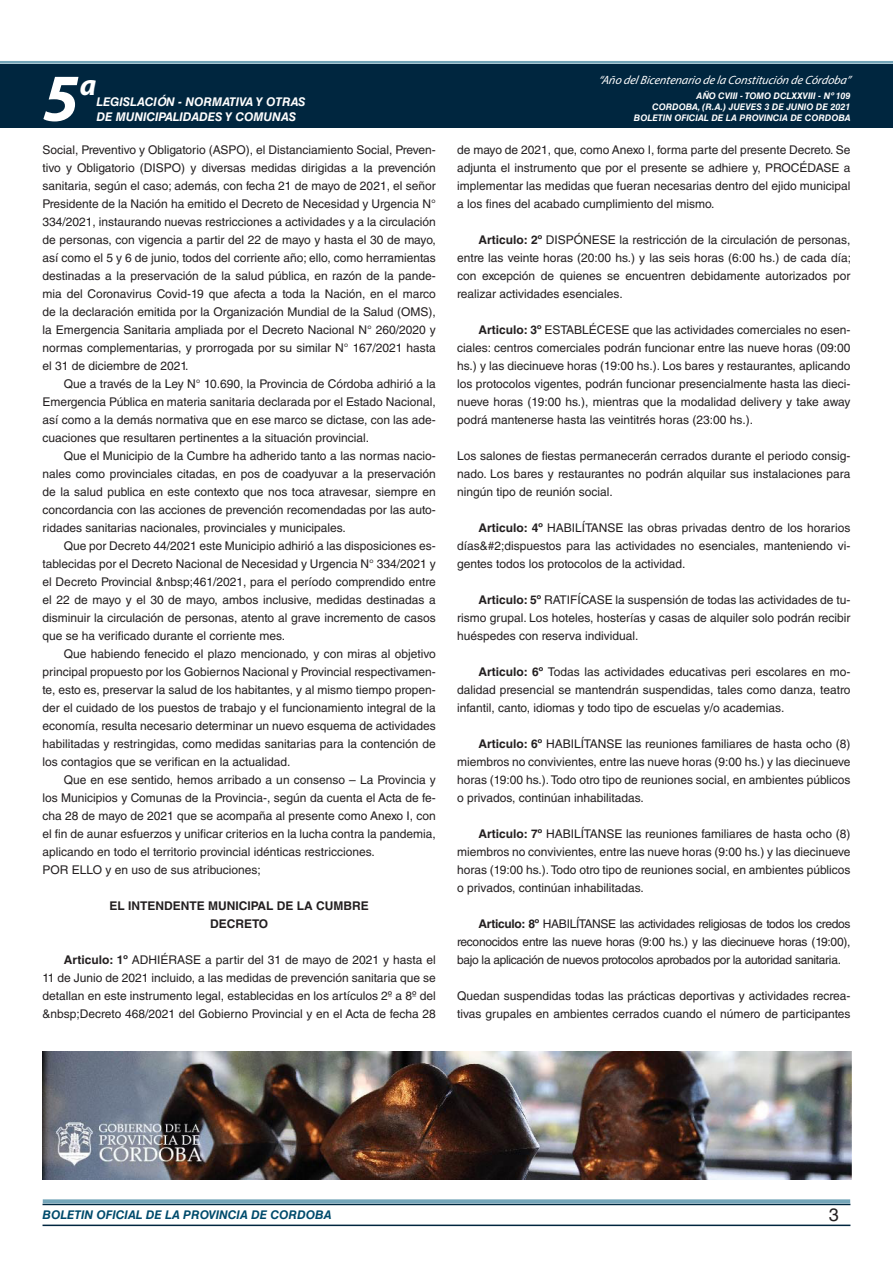
<style>
.page{position:relative;width:893px;height:1263px;background:#fff}
.page>*{position:absolute;margin:0;border:0;box-sizing:border-box;transform-origin:0 0}
.t1{font:italic 700 67.5px "Myriad Pro";color:#fff}
.t2{font:italic 700 30px "Myriad Pro";color:#fff}
.t3{font:18px "Helvetica LT Std";color:#231f20}
.BASE{font:12px/18px "Helvetica LT Std";color:#231f20;text-align:justify}
.t4{font:italic 700 12px "Helvetica LT Std";color:#fff}
.t5{font:italic 12px "Myriad Pro";color:#fff}
.RESUELVE{font:700 12px "Helvetica LT Std";color:#231f20}
.t6{font:italic 700 12px "Helvetica LT Std";color:#004b6c}
.t7{font:italic 700 9px/10.8px "Helvetica LT Std";color:#fff;text-align:right}
.s1{font-weight:700}
</style>
<div class="page">
<div style="left:0;top:61px;width:893px;height:6px;background:#fff;opacity:.75"></div>
<div style="left:0;top:64px;width:893px;height:64px;background:#00263f"></div>
<hr style="left:43px;top:1224px;width:807px;height:2px;background:#00263f">
<div style="left:42px;top:1198px;width:809px;height:8px;background:#fff;opacity:.75"></div>
<img style="left:43px;top:1051px;width:808px;height:129px">
<h1 class="t1" style="left:43px;top:54px;width:38px">5</h1>
<h2 class="t2" style="left:80px;top:66px;width:18px">a</h2>
<p class="t4" style="left:96px;top:95px;width:211px">LEGISLACIÓN - NORMATIVA Y OTRAS</p>
<p class="t4" style="left:96px;top:109px;width:201px">DE MUNICIPALIDADES Y COMUNAS</p>
<p class="t5" style="left:598px;top:72px;width:254px">“Año delBicentenario de la Constitución de Córdoba”</p>
<p class="t7" style="left:634px;top:91px;width:218px">AÑO CVIII - TOMO DCLXXVIII - Nº 109<br>CORDOBA, (R.A.) JUEVES 3 DE JUNIO DE 2021<br>BOLETIN OFICIAL DE LA PROVINCIA DE CORDOBA</p>
<p class="BASE" style="left:43px;top:141px;width:395px">Social, Preventivo y Obligatorio (ASPO), el Distanciamiento Social, Preven&shy;tivo y Obligatorio (DISPO) y diversas medidas dirigidas a la prevención sanitaria, según el caso; además, con fecha 21 de mayo de 2021, el señor Presidente de la Nación ha emitido el Decreto de Necesidad y Urgencia N° 334/2021, instaurando nuevas restricciones a actividades y a la circulación de personas, con vigencia a partir del 22 de mayo y hasta el 30 de mayo, así como el 5 y 6 de junio, todos del corriente año; ello, como herramientas destinadas a la preservación de la salud pública, en razón de la pande&shy;mia del Coronavirus Covid-19 que afecta a toda la Nación, en el marco de la declaración emitida por la Organización Mundial de la Salud (OMS), la Emergencia Sanitaria ampliada por el Decreto Nacional N° 260/2020 y normas complementarias, y prorrogada por su similar N° 167/2021 hasta el 31 de diciembre de 2021.</p>
<p class="BASE" style="left:43px;top:375px;width:395px;text-indent:21px">Que a través de la Ley N° 10.690, la Provincia de Córdoba adhirió a la Emergencia Pública en materia sanitaria declarada por el Estado Nacional, así como a la demás normativa que en ese marco se dictase, con las ade&shy;cuaciones que resultaren pertinentes a la situación provincial.</p>
<p class="BASE" style="left:43px;top:447px;width:395px;text-indent:21px">Que el Municipio de la Cumbre ha adherido tanto a las normas nacio&shy;nales como provinciales citadas, en pos de coadyuvar a la preservación de la salud publica en este contexto que nos toca atravesar, siempre en concordancia con las acciones de prevención recomendadas por las auto&shy;ridades sanitarias nacionales, provinciales y municipales.</p>
<p class="BASE" style="left:43px;top:537px;width:395px;text-indent:21px">Que por Decreto 44/2021 este Municipio adhirió a las disposiciones es&shy;tablecidas por el Decreto Nacional de Necesidad y Urgencia N° 334/2021 y el Decreto Provincial &amp;nbsp;461/2021, para el período comprendido entre el 22 de mayo y el 30 de mayo, ambos inclusive, medidas destinadas a disminuir la circulación de personas, atento al grave incremento de casos que se ha verificado durante el corriente mes.</p>
<p class="BASE" style="left:43px;top:645px;width:395px;text-indent:21px">Que habiendo fenecido el plazo mencionado, y con miras al objetivo principal propuesto por los Gobiernos Nacional y Provincial respectivamen&shy;te, esto es, preservar la salud de los habitantes, y al mismo tiempo propen&shy;der el cuidado de los puestos de trabajo y el funcionamiento integral de la economía, resulta necesario determinar un nuevo esquema de actividades habilitadas y restringidas, como medidas sanitarias para la contención de los contagios que se verifican en la actualidad.</p>
<p class="BASE" style="left:43px;top:771px;width:395px;text-indent:21px">Que en ese sentido, hemos arribado a un consenso – La Provincia y los Municipios y Comunas de la Provincia-, según da cuenta el Acta de fe&shy;cha 28 de mayo de 2021 que se acompaña al presente como Anexo I, con el fin de aunar esfuerzos y unificar criterios en la lucha contra la pandemia, aplicando en todo el territorio provincial idénticas restricciones.</p>
<p class="BASE" style="left:43px;top:861px;width:220px">POR ELLO y en uso de sus atribuciones;</p>
<p class="RESUELVE" style="left:109px;top:898px;width:261px">EL INTENDENTE MUNICIPAL DE LA CUMBRE</p>
<p class="RESUELVE" style="left:210px;top:916px;width:60px">DECRETO</p>
<p class="BASE" style="left:43px;top:951px;width:395px;text-indent:21px"><span class="s1">Articulo: 1º</span> ADHIÉRASE a partir del 31 de mayo de 2021 y hasta el 11 de Junio de 2021 incluido, a las medidas de prevención sanitaria que se detallan en este instrumento legal, establecidas en los artículos 2º a 8º del &amp;nbsp;Decreto 468/2021 del Gobierno Provincial y en el Acta de fecha 28</p>
<p class="BASE" style="left:457px;top:141px;width:395px">de mayo de 2021, que, como Anexo I, forma parte del presente Decreto. Se adjunta el instrumento que por el presente se adhiere y, PROCÉDASE a implementar las medidas que fueran necesarias dentro del ejido municipal a los fines del acabado cumplimiento del mismo.</p>
<p class="BASE" style="left:457px;top:231px;width:395px;text-indent:21px"><span class="s1">Articulo: 2º</span> DISPÓNESE la restricción de la circulación de personas, entre las veinte horas (20:00 hs.) y las seis horas (6:00 hs.) de cada día; con excepción de quienes se encuentren debidamente autorizados por realizar actividades esenciales.</p>
<p class="BASE" style="left:457px;top:321px;width:395px;text-indent:21px"><span class="s1">Articulo: 3º</span> ESTABLÉCESE que las actividades comerciales no esen&shy;ciales: centros comerciales podrán funcionar entre las nueve horas (09:00 hs.) y las diecinueve horas (19:00 hs.). Los bares y restaurantes, aplicando los protocolos vigentes, podrán funcionar presencialmente hasta las dieci&shy;nueve horas (19:00 hs.), mientras que la modalidad delivery y take away podrá mantenerse hasta las veintitrés horas (23:00 hs.).</p>
<p class="BASE" style="left:457px;top:447px;width:395px">Los salones de fiestas permanecerán cerrados durante el periodo consig&shy;nado. Los bares y restaurantes no podrán alquilar sus instalaciones para ningún tipo de reunión social.</p>
<p class="BASE" style="left:457px;top:519px;width:395px;text-indent:21px"><span class="s1">Articulo: 4º</span> HABILÍTANSE las obras privadas dentro de los horarios días&amp;#2;dispuestos para las actividades no esenciales, manteniendo vi&shy;gentes todos los protocolos de la actividad.</p>
<p class="BASE" style="left:457px;top:591px;width:395px;text-indent:21px"><span class="s1">Articulo: 5º</span> RATIFÍCASE la suspensión de todas las actividades de tu&shy;rismo grupal. Los hoteles, hosterías y casas de alquiler solo podrán recibir huéspedes con reserva individual.</p>
<p class="BASE" style="left:457px;top:663px;width:395px;text-indent:21px"><span class="s1">Articulo: 6º</span> Todas las actividades educativas peri escolares en mo&shy;dalidad presencial se mantendrán suspendidas, tales como danza, teatro infantil, canto, idiomas y todo tipo de escuelas y/o academias.</p>
<p class="BASE" style="left:457px;top:735px;width:395px;text-indent:21px"><span class="s1">Articulo: 6º</span> HABILÍTANSE las reuniones familiares de hasta ocho (8) miembros no convivientes, entre las nueve horas (9:00 hs.) y las diecinueve horas (19:00 hs.). Todo otro tipo de reuniones social, en ambientes públicos o privados, continúan inhabilitadas.</p>
<p class="BASE" style="left:457px;top:825px;width:395px;text-indent:21px"><span class="s1">Articulo: 7º</span> HABILÍTANSE las reuniones familiares de hasta ocho (8) miembros no convivientes, entre las nueve horas (9:00 hs.) y las diecinueve horas (19:00 hs.). Todo otro tipo de reuniones social, en ambientes públicos o privados, continúan inhabilitadas.</p>
<p class="BASE" style="left:457px;top:915px;width:395px;text-indent:21px"><span class="s1">Articulo: 8º</span> HABILÍTANSE las actividades religiosas de todos los credos reconocidos entre las nueve horas (9:00 hs.) y las diecinueve horas (19:00), bajo la aplicación de nuevos protocolos aprobados por la autoridad sanitaria.</p>
<p class="BASE" style="left:457px;top:987px;width:395px">Quedan suspendidas todas las prácticas deportivas y actividades recrea&shy;tivas grupales en ambientes cerrados cuando el número de participantes</p>
<p class="t6" style="left:43px;top:1208px;width:290px">BOLETIN OFICIAL DE LA PROVINCIA DE CORDOBA</p>
<h3 class="t3" style="left:829px;top:1204px;width:12px">3</h3>
</div>
